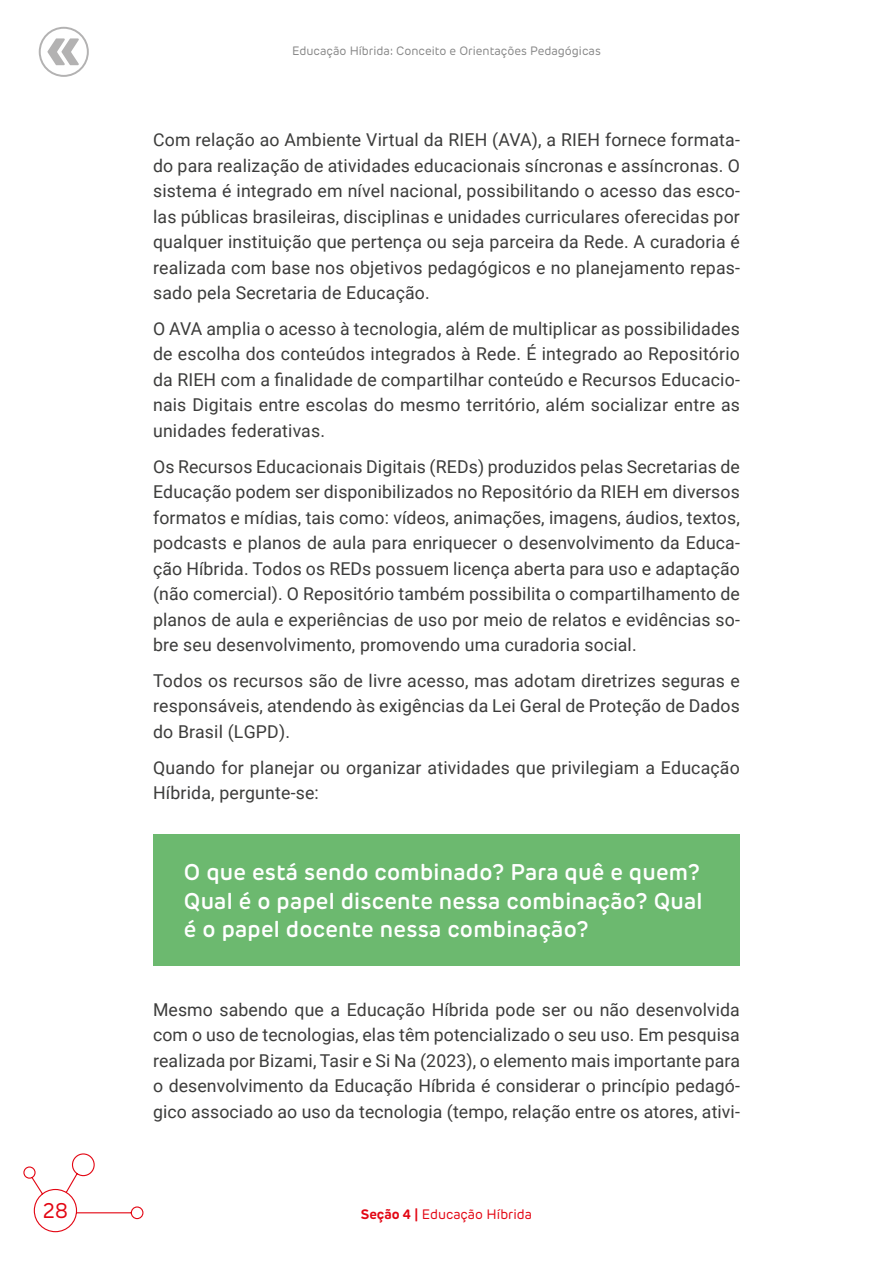
<style>
.page{position:relative;width:893px;height:1263px;background:#fff}
.page>*{position:absolute;margin:0;border:0;box-sizing:border-box;transform-origin:0 0}
.texto_destaque_branco{font:600 22.5px/28.5px "New Rubrik Edge";letter-spacing:.01em;color:#fff}
.t1{font:21px "New Rubrik Edge";color:#e30613}
.texto_corrido{font:17.7px/25.5px "Roboto";letter-spacing:.01em;color:#3c3c3b;text-align:justify}
.t2{font:13.5px "New Rubrik Edge";color:#e30613}
.t3{font:12px "New Rubrik Edge";color:#878787}
.s1{font-weight:700}
</style>
<div class="page">
<div style="left:153px;top:834px;width:587px;height:132px;background:#6cb96f"></div>
<svg style="left:23px;top:1153px;width:121px;height:80px"></svg>
<svg style="left:47px;top:38px;width:32px;height:27px"></svg>
<div style="left:39px;top:27px;width:50px;height:50px;border:2px solid #b3b2b2;border-radius:50%"></div>
<p class="t3" style="left:292px;top:43px;width:310px">Educação Híbrida: Conceito e Orientações Pedagógicas</p>
<p class="texto_corrido" style="left:153px;top:126px;width:588px">Com relação ao Ambiente Virtual da RIEH (AVA), a RIEH fornece formata&shy;do para realização de atividades educacionais síncronas e assíncronas. O sistema é integrado em nível nacional, possibilitando o acesso das esco&shy;las públicas brasileiras, disciplinas e unidades curriculares oferecidas por qualquer instituição que pertença ou seja parceira da Rede. A curadoria é realizada com base nos objetivos pedagógicos e no planejamento repas&shy;sado pela Secretaria de Educação.</p>
<p class="texto_corrido" style="left:153px;top:315px;width:588px">O AVA amplia o acesso à tecnologia, além de multiplicar as possibilidades de escolha dos conteúdos integrados à Rede. É integrado ao Repositório da RIEH com a finalidade de compartilhar conteúdo e Recursos Educacio&shy;nais Digitais entre escolas do mesmo território, além socializar entre as unidades federativas.</p>
<p class="texto_corrido" style="left:153px;top:453px;width:588px">Os Recursos Educacionais Digitais (REDs) produzidos pelas Secretarias de Educação podem ser disponibilizados no Repositório da RIEH em diversos formatos e mídias, tais como: vídeos, animações, imagens, áudios, textos, podcasts e planos de aula para enriquecer o desenvolvimento da Educa&shy;ção Híbrida. Todos os REDs possuem licença aberta para uso e adaptação (não comercial). O Repositório também possibilita o compartilhamento de planos de aula e experiências de uso por meio de relatos e evidências so&shy;bre seu desenvolvimento, promovendo uma curadoria social.</p>
<p class="texto_corrido" style="left:153px;top:667px;width:588px">Todos os recursos são de livre acesso, mas adotam diretrizes seguras e responsáveis, atendendo às exigências da Lei Geral de Proteção de Dados do Brasil (LGPD).</p>
<p class="texto_corrido" style="left:153px;top:754px;width:588px">Quando for planejar ou organizar atividades que privilegiam a Educação<br>Híbrida, pergunte-se:</p>
<p class="texto_destaque_branco" style="left:184px;top:858px;width:520px">O que está sendo combinado? Para quê e quem?<br>Qual é o papel discente nessa combinação? Qual é o papel docente nessa combinação?</p>
<p class="texto_corrido" style="left:153px;top:996px;width:588px">Mesmo sabendo que a Educação Híbrida pode ser ou não desenvolvida com o uso de tecnologias, elas têm potencializado o seu uso. Em pesquisa realizada por Bizami, Tasir e Si Na (2023), o elemento mais importante para o desenvolvimento da Educação Híbrida é considerar o princípio pedagó&shy;gico associado ao uso da tecnologia (tempo, relação entre os atores, ativi-</p>
<p class="t1" style="left:42px;top:1197px;width:27px">28</p>
<p class="t2" style="left:361px;top:1206px;width:173px"><span class="s1">Seção 4 |</span> Educação Híbrida</p>
</div>
